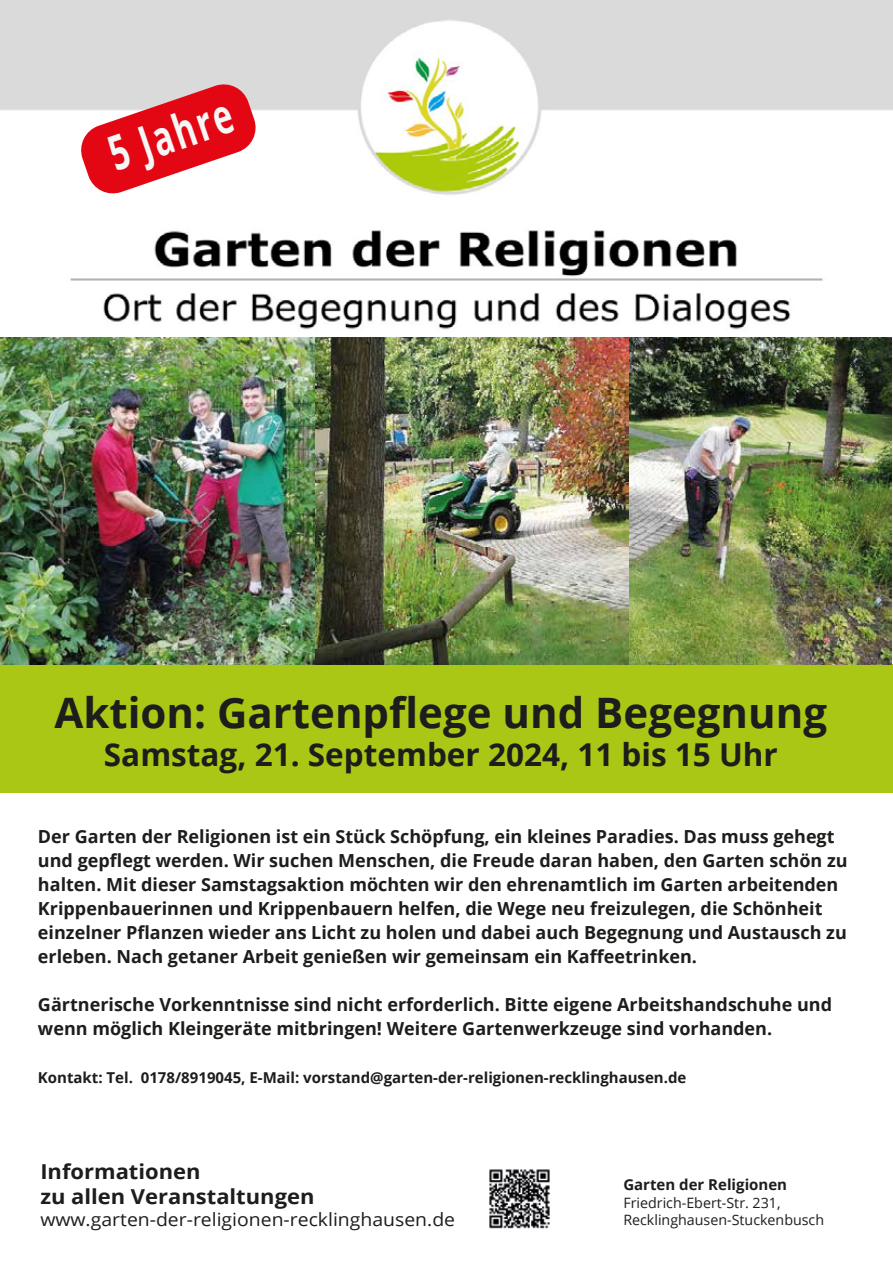
<style>
.page{position:relative;width:893px;height:1263px;background:#fff}
.page>*{position:absolute;margin:0;border:0;box-sizing:border-box;transform-origin:0 0}
.t1{font:700 47.7px "Open Sans";color:#f6f6f6;scale:.69 1}
.t2{font:700 42px "Open Sans";color:#1d1d1b}
.t3{font:700 31.5px "Open Sans";color:#1d1d1b}
.t4{font:700 20.55px/24.6px "Open Sans";color:#1d1d1b;scale:1.07 1}
.t5{font:18.15px "Open Sans";color:#1d1d1b;scale:1.07 1}
.t6{font:700 18px/24px "Open Sans";color:#1d1d1b}
.t7{font:700 15px "Open Sans";color:#1d1d1b}
.t8{font:14.25px/17.1px "Open Sans";color:#1d1d1b}
</style>
<div class="page">
<img style="left:1px;top:0;width:891px;height:338px">
<div style="left:0;top:665px;width:893px;height:128px;background:#abc715"></div>
<svg style="left:78px;top:81px;width:181px;height:116px"></svg>
<img style="left:489px;top:1169px;width:61px;height:60px">
<img style="left:629px;top:338px;width:263px;height:327px">
<img style="left:315px;top:338px;width:314px;height:327px">
<img style="left:0;top:338px;width:315px;height:327px">
<h1 class="t1" style="left:99px;top:123px;width:187px;rotate:-19deg">5 Jahre</h1>
<h2 class="t2" style="left:55px;top:683px;width:774px">Aktion: Gartenpflege und Begegnung</h2>
<h3 class="t3" style="left:104px;top:732px;width:675px">Samstag, 21. September 2024, 11 bis 15 Uhr</h3>
<p class="t6" style="left:38px;top:824px;width:811px">Der Garten der Religionen ist ein Stück Schöpfung, ein kleines Paradies. Das muss gehegt und gepflegt werden. Wir suchen Menschen, die Freude daran haben, den Garten schön zu halten. Mit dieser Samstagsaktion möchten wir den ehrenamtlich im Garten arbeitenden Krippenbauerinnen und Krippenbauern helfen, die Wege neu freizulegen, die Schönheit einzelner Pflanzen wieder ans Licht zu holen und dabei auch Begegnung und Austausch zu erleben. Nach getaner Arbeit genießen wir gemeinsam ein Kaffeetrinken.</p>
<p class="t6" style="left:38px;top:992px;width:796px">Gärtnerische Vorkenntnisse sind nicht erforderlich. Bitte eigene Arbeitshandschuhe und wenn möglich Kleingeräte mitbringen! Weitere Gartenwerkzeuge sind vorhanden.</p>
<p class="t7" style="left:38px;top:1067px;width:650px">Kontakt: Tel. 0178/8919045, E-Mail: vorstand@garten-der-religionen-recklinghausen.de</p>
<p class="t4" style="left:40px;top:1159px;width:258px">Informationen<br>zu allen Veranstaltungen</p>
<p class="t5" style="left:40px;top:1207px;width:389px">www.garten-der-religionen-recklinghausen.de</p>
<p class="t7" style="left:623px;top:1174px;width:165px">Garten der Religionen</p>
<p class="t8" style="left:623px;top:1193px;width:202px">Friedrich-Ebert-Str. 231,<br>Recklinghausen-Stuckenbusch</p>
</div>
